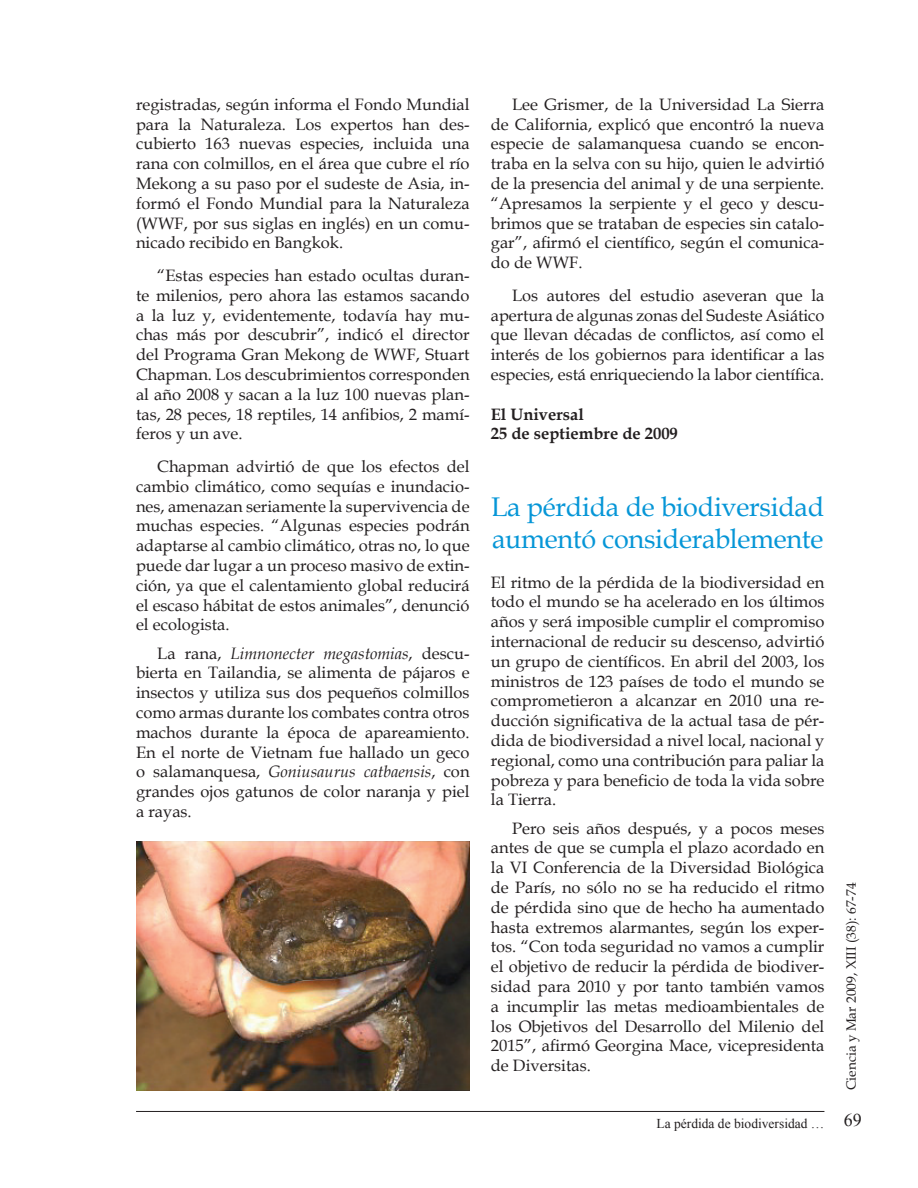
<style>
.page{position:relative;width:918px;height:1188px;background:#fff}
.page>*{position:absolute;margin:0;border:0;box-sizing:border-box;transform-origin:0 0}
.t1{font:27px/32.4px "Book Antiqua";letter-spacing:-.01em;color:#0696d7}
.t2{font:16.5px/19.8px "Book Antiqua";color:#231f20;text-align:justify}
.t3{font:700 16.5px/19.8px "Book Antiqua";color:#231f20}
.t4{font:13.5px "Book Antiqua";color:#231f20}
.t5{font:13.5px "Times New Roman";color:#231f20}
.s1{font-style:italic}
.s2{font-size:18px}
</style>
<div class="page">
<hr style="left:136px;top:1111px;width:688px;height:1px;background:#231f20">
<img style="left:136px;top:841px;width:333px;height:249px">
<p class="t2" style="left:136px;top:94px;width:335px">registradas, según informa el Fondo Mundial para la Naturaleza. Los expertos han des&shy;cubierto 163 nuevas especies, incluida una rana con colmillos, en el área que cubre el río Mekong a su paso por el sudeste de Asia, in&shy;formó el Fondo Mundial para la Naturaleza (WWF, por sus siglas en inglés) en un comu&shy;nicado recibido en Bangkok.</p>
<p class="t2" style="left:136px;top:265px;width:335px;text-indent:21px">“Estas especies han estado ocultas duran&shy;te milenios, pero ahora las estamos sacando a la luz y, evidentemente, todavía hay mu&shy;chas más por descubrir”, indicó el director del Programa Gran Mekong de WWF, Stuart Chapman. Los descubrimientos corresponden al año 2008 y sacan a la luz 100 nuevas plan&shy;tas, 28 peces, 18 reptiles, 14 anfibios, 2 mamí&shy;feros y un ave.</p>
<p class="t2" style="left:136px;top:456px;width:335px;text-indent:21px">Chapman advirtió de que los efectos del cambio climático, como sequías e inundacio&shy;nes, amenazan seriamente la supervivencia de muchas especies. “Algunas especies podrán adaptarse al cambio climático, otras no, lo que puede dar lugar a un proceso masivo de extin&shy;ción, ya que el calentamiento global reducirá el escaso hábitat de estos animales”, denunció el ecologista.</p>
<p class="t2" style="left:136px;top:643px;width:335px;text-indent:21px">La rana, <span class="s1">Limnonecter megastomias</span>, descu&shy;bierta en Tailandia, se alimenta de pájaros e insectos y utiliza sus dos pequeños colmillos como armas durante los combates contra otros machos durante la época de apareamiento.<br>En el norte de Vietnam fue hallado un geco o salamanquesa, <span class="s1">Goniusaurus catbaensis</span>, con grandes ojos gatunos de color naranja y piel a rayas.</p>
<p class="t2" style="left:491px;top:94px;width:335px;text-indent:21px">Lee Grismer, de la Universidad La Sierra de California, explicó que encontró la nueva especie de salamanquesa cuando se encon&shy;traba en la selva con su hijo, quien le advirtió de la presencia del animal y de una serpiente. “Apresamos la serpiente y el geco y descu&shy;brimos que se trataban de especies sin catalo&shy;gar”, afirmó el científico, según el comunica&shy;do de WWF.</p>
<p class="t2" style="left:491px;top:285px;width:335px;text-indent:21px">Los autores del estudio aseveran que la apertura de algunas zonas del Sudeste Asiático que llevan décadas de conflictos, así como el interés de los gobiernos para identificar a las especies, está enriqueciendo la labor científica.</p>
<p class="t3" style="left:491px;top:404px;width:188px">El Universal<br>25 de septiembre de 2009</p>
<h1 class="t1" style="left:491px;top:490px;width:335px">La pérdida de biodiversidad aumentó considerablemente</h1>
<p class="t2" style="left:491px;top:572px;width:335px">El ritmo de la pérdida de la biodiversidad en todo el mundo se ha acelerado en los últimos años y será imposible cumplir el compromiso internacional de reducir su descenso, advirtió un grupo de científicos. En abril del 2003, los ministros de 123 países de todo el mundo se comprometieron a alcanzar en 2010 una re&shy;ducción significativa de la actual tasa de pér&shy;dida de biodiversidad a nivel local, nacional y regional, como una contribución para paliar la pobreza y para beneficio de toda la vida sobre la Tierra.</p>
<p class="t2" style="left:491px;top:818px;width:335px;text-indent:21px">Pero seis años después, y a pocos meses antes de que se cumpla el plazo acordado en la VI Conferencia de la Diversidad Biológica de París, no sólo no se ha reducido el ritmo de pérdida sino que de hecho ha aumentado hasta extremos alarmantes, según los exper&shy;tos. “Con toda seguridad no vamos a cumplir el objetivo de reducir la pérdida de biodiver&shy;sidad para 2010 y por tanto también vamos a incumplir las metas medioambientales de los Objetivos del Desarrollo del Milenio del 2015”, afirmó Georgina Mace, vicepresidenta de Diversitas.</p>
<p class="t4" style="left:842px;top:1090px;width:209px;rotate:-90deg">Ciencia y Mar 2009, XIII (38): 67-74</p>
<p class="t5" style="left:657px;top:1114px;width:207px">La pérdida de biodiversidad … <span class="s2">69</span></p>
</div>
